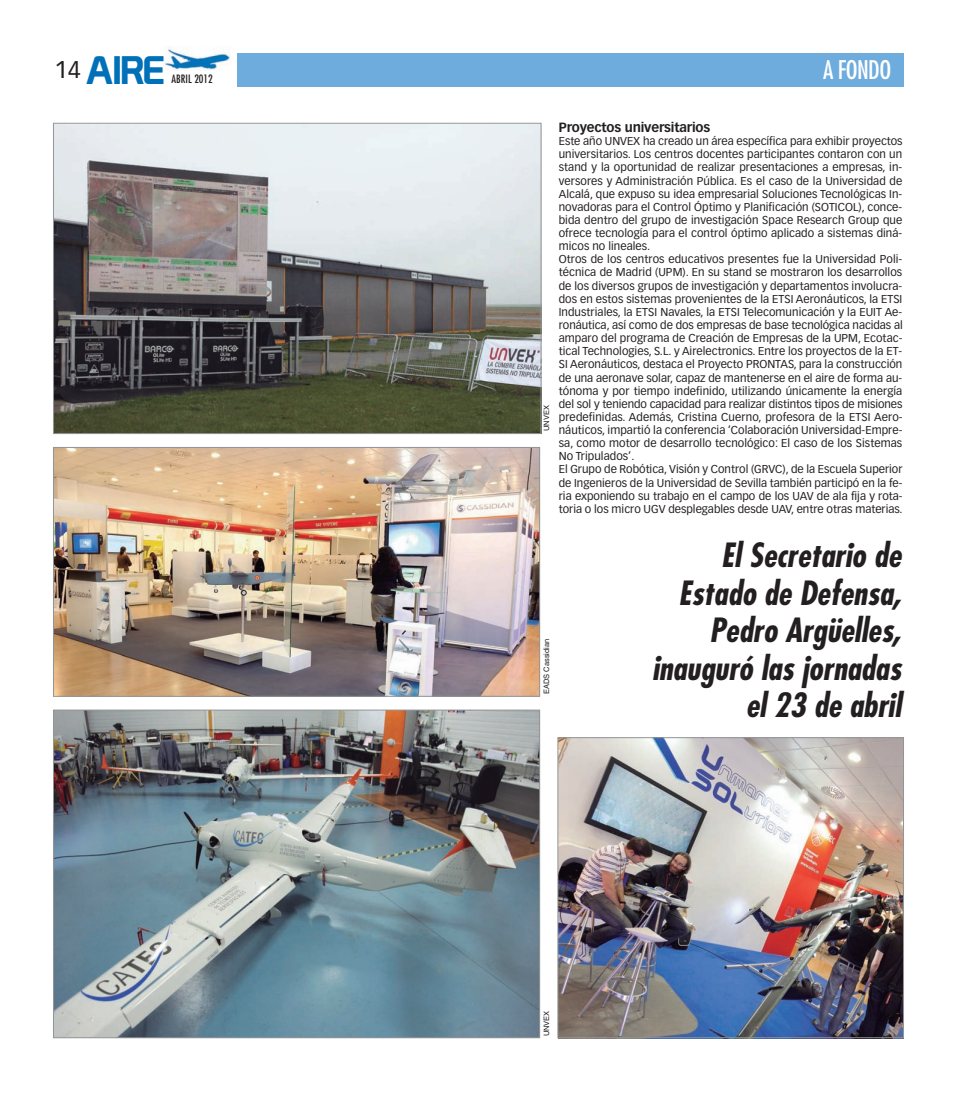
<style>
.page{position:relative;width:957px;height:1099px;background:#fff}
.page>*{position:absolute;margin:0;border:0;box-sizing:border-box;transform-origin:0 0}
.t1{font:38.88px "Prototype";color:#0070b8}
.t2{font:italic 700 condensed 32.5px/37.5px "Futura";color:#231f20;text-align:right}
.t3{font:condensed 25px "Futura";letter-spacing:-.025em;color:#fff}
.t4{font:700 13.12px "Vectora LH";letter-spacing:-.01em;color:#231f20}
.t5{font:11.25px/13.1px "Vectora LH";letter-spacing:.005em;color:#231f20}
.t6{font:condensed 11.25px "Futura";color:#231f20}
.t7{font:7.5px "Helvetica";color:#231f20}
</style>
<div class="page">
<img style="left:164px;top:47px;width:66px;height:24px">
<div style="left:237px;top:53px;width:667px;height:33px;background:#6eacdd"></div>
<img style="left:559px;top:739px;width:343px;height:297px">
<div style="left:557px;top:737px;width:347px;height:301px;border:1px solid #939598"></div>
<img style="left:55px;top:449px;width:483px;height:245px">
<div style="left:53px;top:447px;width:487px;height:249px;border:1px solid #939598"></div>
<img style="left:55px;top:125px;width:484px;height:307px">
<div style="left:53px;top:123px;width:488px;height:311px;border:1px solid #939598"></div>
<img style="left:55px;top:711px;width:483px;height:325px">
<div style="left:53px;top:709px;width:487px;height:329px;border:1px solid #939598"></div>
<h1 class="t1" style="left:54px;top:56px;width:112px"><sup>14</sup> AIRE</h1>
<p class="t6" style="left:172px;top:74px;width:43px">ABRIL 2012</p>
<h3 class="t3" style="left:823px;top:58px;width:70px">A FONDO</h3>
<p class="t7" style="left:544px;top:431px;width:27px;rotate:-90deg">UNVEX</p>
<p class="t4" style="left:559px;top:122px;width:153px">Proyectos universitarios</p>
<p class="t5" style="left:559px;top:135px;width:345px">Este año UNVEX ha creado un área específica para exhibir proyectos universitarios. Los centros docentes participantes contaron con un stand y la oportunidad de realizar presentaciones a empresas, in&shy;versores y Administración Pública. Es el caso de la Universidad de Alcalá, que expuso su idea empresarial Soluciones Tecnológicas In&shy;novadoras para el Control Óptimo y Planificación (SOTICOL), conce&shy;bida dentro del grupo de investigación Space Research Group que ofrece tecnología para el control óptimo aplicado a sistemas diná&shy;micos no lineales.<br>Otros de los centros educativos presentes fue la Universidad Poli&shy;técnica de Madrid (UPM). En su stand se mostraron los desarrollos de los diversos grupos de investigación y departamentos involucra&shy;dos en estos sistemas provenientes de la ETSI Aeronáuticos, la ETSI Industriales, la ETSI Navales, la ETSI Telecomunicación y la EUIT Ae&shy;ronáutica, así como de dos empresas de base tecnológica nacidas al amparo del programa de Creación de Empresas de la UPM, Ecotac&shy;tical Technologies, S.L. y Airelectronics. Entre los proyectos de la ET-SI Aeronáuticos, destaca el Proyecto PRONTAS, para la construcción de una aeronave solar, capaz de mantenerse en el aire de forma au&shy;tónoma y por tiempo indefinido, utilizando únicamente la energía del sol y teniendo capacidad para realizar distintos tipos de misiones predefinidas. Además, Cristina Cuerno, profesora de la ETSI Aero&shy;náuticos, impartió la conferencia ‘Colaboración Universidad-Empre&shy;sa, como motor de desarrollo tecnológico: El caso de los Sistemas No Tripulados’.<br>El Grupo de Robótica, Visión y Control (GRVC), de la Escuela Superior de Ingenieros de la Universidad de Sevilla también participó en la fe&shy;ria exponiendo su trabajo en el campo de los UAV de ala fija y rota&shy;toria o los micro UGV desplegables desde UAV, entre otras materias.</p>
<p class="t7" style="left:544px;top:694px;width:57px;rotate:-90deg">EADS Cassidian</p>
<h2 class="t2" style="left:652px;top:539px;width:256px">El Secretario de<br>Estado de Defensa,<br>Pedro Argüelles, inauguró las jornadas el 23 de abril</h2>
<p class="t7" style="left:544px;top:1036px;width:27px;rotate:-90deg">UNVEX</p>
</div>
